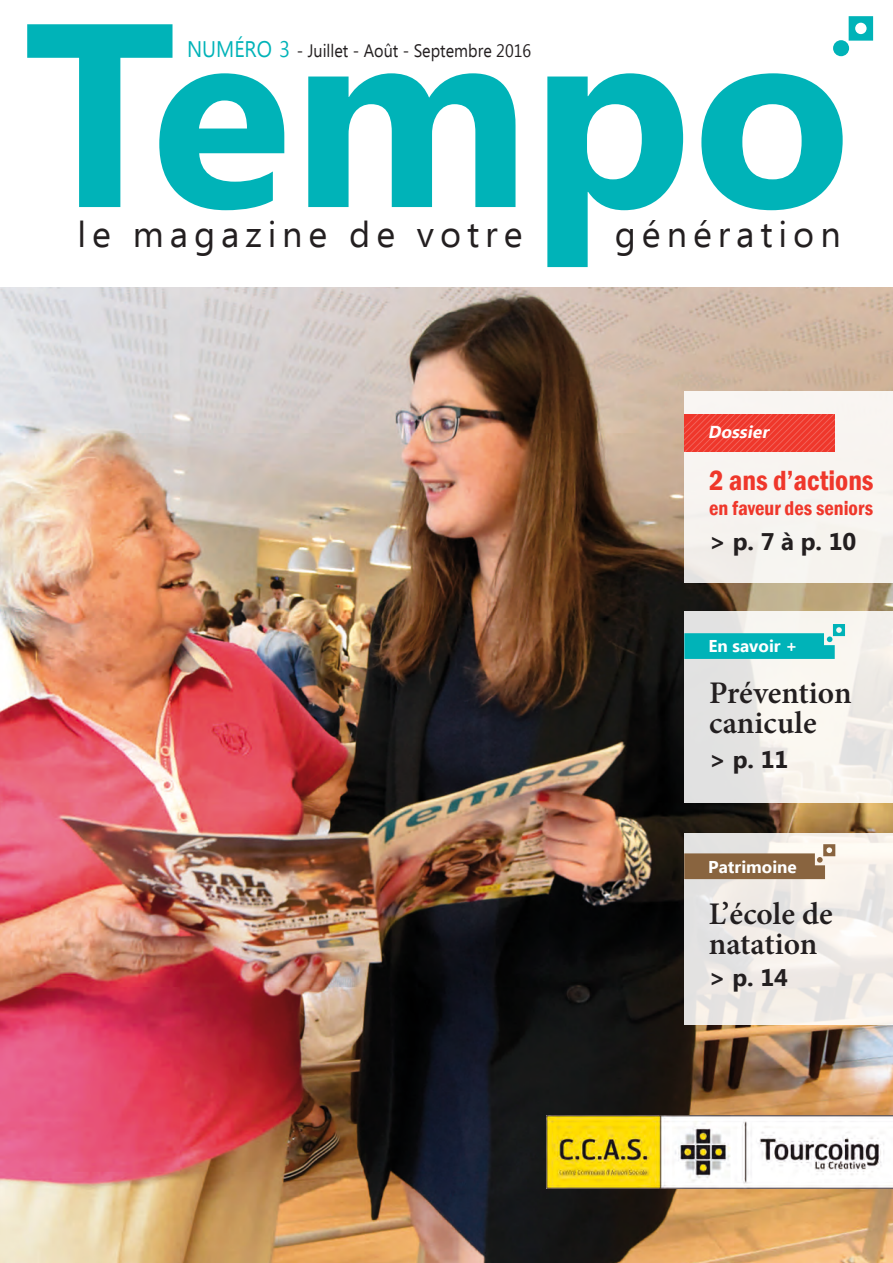
<style>
.page{position:relative;width:893px;height:1263px;background:#fff}
.page>*{position:absolute;margin:0;border:0;box-sizing:border-box;transform-origin:0 0}
.t1{font:700 261px "Ebrima";color:#00b3b8}
.t2{font:36px "Ebrima";letter-spacing:.165em;color:#231f20}
.t3{font:600 31.5px/30px "Minion Pro";color:#231f20}
._11_14{font:600 condensed 28.5px "Franklin Gothic";color:#ef372b}
.t4{font:700 24px "Ebrima";color:#231f20}
._11_14-2{font:600 condensed 20.55px "Franklin Gothic";color:#ef372b}
.t5{font:18px "Ebrima";color:#231f20;scale:.9 1}
.t6{font:italic 700 17.25px "Ebrima";color:#fff}
.t7{font:700 17.1px "Ebrima";color:#fff}
.s1{font-size:22.5px;color:#00b3b8}
</style>
<div class="page">
<img style="left:0;top:288px;width:893px;height:975px">
<svg style="left:684px;top:833px;width:209px;height:191px;background:#efebe7"></svg>
<div style="left:684px;top:392px;width:209px;height:191px;background:#f8f4f1"></div>
<svg style="left:684px;top:414px;width:151px;height:37px;background:#ef4034"></svg>
<svg style="left:684px;top:611px;width:209px;height:192px"></svg>
<svg style="left:684px;top:844px;width:151px;height:35px;background:#a98f74"></svg>
<svg style="left:833px;top:16px;width:40px;height:41px"></svg>
<img style="left:546px;top:1116px;width:347px;height:72px">
<svg style="left:684px;top:624px;width:161px;height:35px"></svg>
<p class="t1" style="left:23px;top:-80px;width:830px">Tempo</p>
<p class="t5" style="left:187px;top:37px;width:384px"><span class="s1">NUMÉRO 3</span> - Juillet - Août - Septembre 2016</p>
<p class="t2" style="left:78px;top:208px;width:446px">le magazine de votre</p>
<p class="t2" style="left:615px;top:208px;width:227px">génération</p>
<p class="t6" style="left:708px;top:419px;width:67px">Dossier</p>
<p class="_11_14" style="left:709px;top:462px;width:166px">2 ans d’actions</p>
<p class="_11_14-2" style="left:709px;top:494px;width:166px">en faveur des seniors</p>
<p class="t4" style="left:709px;top:523px;width:149px">&gt; p. 7 à p. 10</p>
<p class="t7" style="left:708px;top:633px;width:91px">En savoir +</p>
<p class="t3" style="left:709px;top:678px;width:144px">Prévention canicule</p>
<p class="t4" style="left:709px;top:742px;width:81px">&gt; p. 11</p>
<p class="t7" style="left:708px;top:854px;width:90px">Patrimoine</p>
<p class="t3" style="left:709px;top:898px;width:126px">L’école de</p>
<p class="t3" style="left:709px;top:928px;width:110px">natation</p>
<p class="t4" style="left:709px;top:960px;width:81px">&gt; p. 14</p>
</div>
